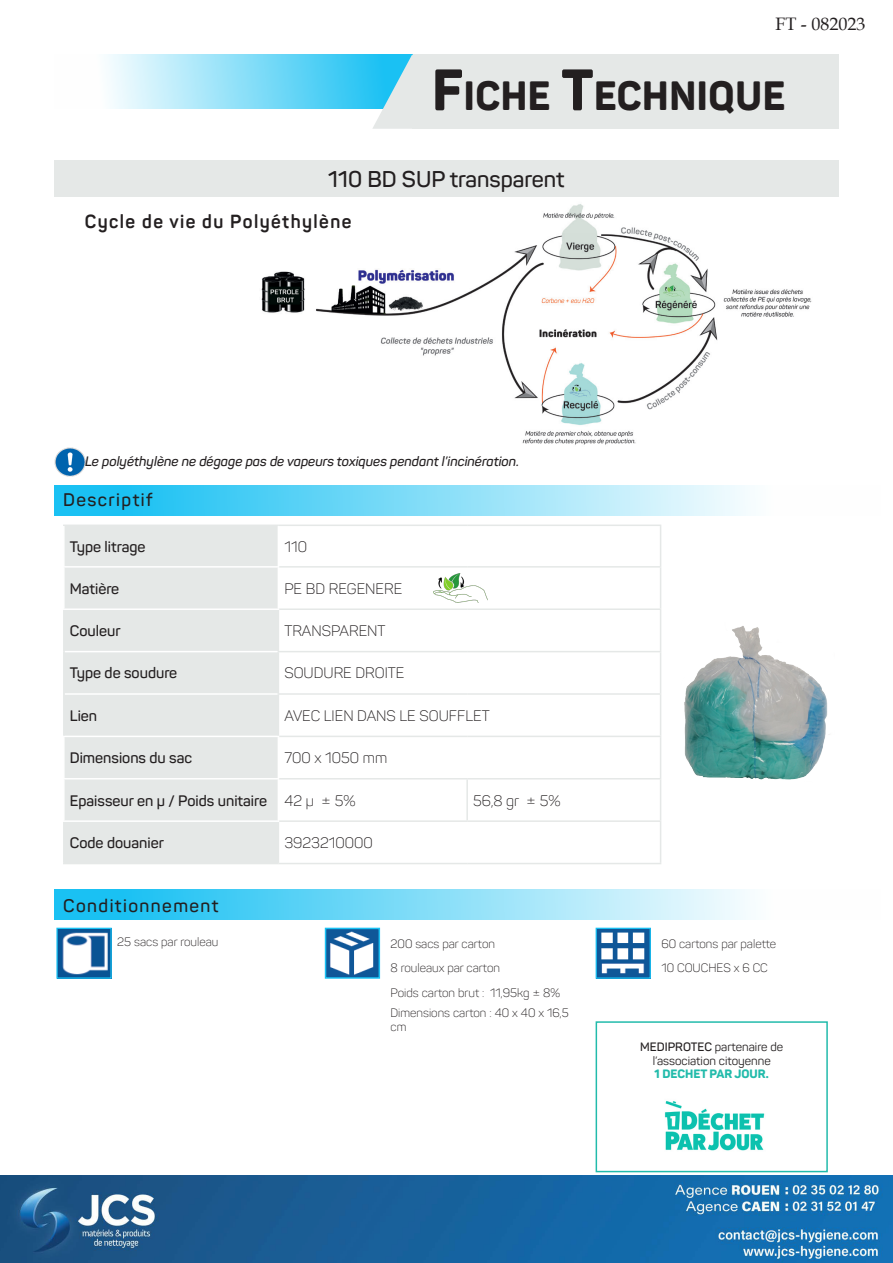
<style>
.page{position:relative;width:893px;height:1263px;background:#fff}
.page>*{position:absolute;margin:0;border:0;box-sizing:border-box;transform-origin:0 0}
.t1{font:800 40.35px "Panton";letter-spacing:.015em;color:#231f20;scale:.96 1}
.t2{font:600 22.5px "Panton";color:#231f20}
.t3{font:700 18.75px "Panton";letter-spacing:.08em;color:#231f20;scale:.96 1}
.t4{font:600 18px "Panton";letter-spacing:.08em;color:#231f20}
.t5{font:18px "Book Antiqua";color:#231f20}
.t6{font:300 15px "Panton";color:#231f20}
.t7{font:600 15px "Panton";color:#231f20}
.t8{font:italic 600 13.5px "Panton";color:#231f20}
.t9{font:300 12px/14.4px "Panton";color:#231f20}
.t10{font:12px/13.5px "Panton";color:#231f20;text-align:center}
.t11{font:800 12px "Panton";color:#22bbab}
.s1{font-size:57.6px}
.s2{font-weight:600}
</style>
<div class="page">
<img style="left:261px;top:204px;width:551px;height:241px">
<div style="left:413px;top:54px;width:426px;height:75px;background:#e5e8e7"></div>
<svg style="left:107px;top:54px;width:265px;height:55px;background:#8ddff8"></svg>
<svg style="left:372px;top:54px;width:41px;height:75px;background:#8ad7ed"></svg>
<div style="left:54px;top:485px;width:826px;height:31px;background:linear-gradient(to right,#0abdf2,#fff)"></div>
<div style="left:54px;top:889px;width:826px;height:31px;background:linear-gradient(to right,#0abdf2,#fff)"></div>
<img style="left:54px;top:448px;width:31px;height:29px">
<div style="left:596px;top:1021px;width:232px;height:151px;border:2px solid #22bbab"></div>
<img style="left:58px;top:930px;width:52px;height:47px">
<div style="left:56px;top:928px;width:56px;height:51px;border:1px solid #1ac1f3"></div>
<img style="left:328px;top:931px;width:49px;height:45px">
<div style="left:325px;top:928px;width:55px;height:51px;border:2px solid #1ac1f3"></div>
<img style="left:598px;top:930px;width:51px;height:47px">
<div style="left:596px;top:928px;width:55px;height:51px;border:1px solid #1ac1f3"></div>
<img style="left:664px;top:1101px;width:101px;height:50px">
<div style="left:65px;top:526px;width:213px;height:337px;background:#e5e8e7"></div>
<hr style="left:278px;top:524px;width:189px;height:2px;background:#e5e8e7">
<hr style="left:467px;top:524px;width:194px;height:2px;background:#e5e8e7">
<hr style="left:660px;top:526px;width:1px;height:40px;background:#e5e8e7">
<hr style="left:279px;top:566px;width:188px;height:2px;background:#e5e8e7">
<hr style="left:467px;top:566px;width:194px;height:2px;background:#e5e8e7">
<hr style="left:660px;top:568px;width:1px;height:40px;background:#e5e8e7">
<hr style="left:279px;top:608px;width:188px;height:2px;background:#e5e8e7">
<hr style="left:467px;top:608px;width:194px;height:2px;background:#e5e8e7">
<hr style="left:660px;top:610px;width:1px;height:41px;background:#e5e8e7">
<hr style="left:278px;top:651px;width:189px;height:1px;background:#e5e8e7">
<hr style="left:467px;top:651px;width:194px;height:1px;background:#e5e8e7">
<hr style="left:660px;top:652px;width:1px;height:41px;background:#e5e8e7">
<hr style="left:278px;top:693px;width:189px;height:2px;background:#e5e8e7">
<hr style="left:467px;top:693px;width:194px;height:2px;background:#e5e8e7">
<hr style="left:660px;top:695px;width:1px;height:41px;background:#e5e8e7">
<hr style="left:279px;top:736px;width:188px;height:1px;background:#e5e8e7">
<hr style="left:467px;top:736px;width:194px;height:1px;background:#e5e8e7">
<hr style="left:660px;top:737px;width:1px;height:41px;background:#e5e8e7">
<hr style="left:279px;top:778px;width:188px;height:1px;background:#e5e8e7">
<hr style="left:279px;top:820px;width:188px;height:2px;background:#e5e8e7">
<hr style="left:278px;top:863px;width:189px;height:1px;background:#e5e8e7">
<hr style="left:467px;top:863px;width:194px;height:1px;background:#e5e8e7">
<hr style="left:63px;top:608px;width:216px;height:2px;background:#fff">
<hr style="left:65px;top:651px;width:213px;height:1px;background:#fff">
<hr style="left:65px;top:693px;width:213px;height:2px;background:#fff">
<hr style="left:63px;top:736px;width:216px;height:1px;background:#fff">
<hr style="left:467px;top:820px;width:194px;height:2px;background:#e5e8e7">
<hr style="left:467px;top:778px;width:194px;height:1px;background:#e5e8e7">
<hr style="left:466px;top:779px;width:2px;height:41px;background:#e5e8e7">
<hr style="left:660px;top:779px;width:1px;height:41px;background:#e5e8e7">
<hr style="left:660px;top:822px;width:1px;height:41px;background:#e5e8e7">
<hr style="left:63px;top:524px;width:215px;height:2px;background:#e5e8e7">
<hr style="left:63px;top:610px;width:2px;height:42px;background:#e5e8e7">
<hr style="left:278px;top:610px;width:1px;height:41px;background:#e5e8e7">
<hr style="left:63px;top:652px;width:2px;height:42px;background:#e5e8e7">
<hr style="left:278px;top:652px;width:1px;height:41px;background:#e5e8e7">
<hr style="left:63px;top:694px;width:2px;height:42px;background:#e5e8e7">
<hr style="left:278px;top:695px;width:1px;height:41px;background:#e5e8e7">
<hr style="left:63px;top:822px;width:2px;height:41px;background:#e5e8e7">
<hr style="left:278px;top:822px;width:1px;height:41px;background:#e5e8e7">
<hr style="left:63px;top:863px;width:215px;height:1px;background:#e5e8e7">
<hr style="left:63px;top:820px;width:216px;height:2px;background:#fff">
<hr style="left:63px;top:566px;width:216px;height:2px;background:#fff">
<hr style="left:63px;top:778px;width:216px;height:1px;background:#fff">
<div style="left:54px;top:160px;width:785px;height:37px;background:#e5e8e7"></div>
<img style="left:684px;top:626px;width:146px;height:154px">
<img style="left:434px;top:574px;width:54px;height:28px">
<img style="left:0;top:1175px;width:893px;height:88px">
<p class="t5" style="left:775px;top:11px;width:92px">FT - 082023</p>
<h1 class="t1" style="left:432px;top:71px;width:369px"><span class="s1">F</span>ICHE <span class="s1">T</span>ECHNIQUE</h1>
<p class="t2" style="left:328px;top:165px;width:238px">110 BD SUP transparent</p>
<h3 class="t3" style="left:85px;top:209px;width:279px">Cycle de vie du Polyéthylène</h3>
<p class="t8" style="left:85px;top:452px;width:436px">Le polyéthylène ne dégage pas de vapeurs toxiques pendant l’incinération.</p>
<h3 class="t4" style="left:63px;top:489px;width:91px">Descriptif</h3>
<p class="t7" style="left:70px;top:537px;width:77px">Type litrage</p>
<p class="t6" style="left:284px;top:537px;width:24px">110</p>
<p class="t7" style="left:70px;top:579px;width:51px">Matière</p>
<p class="t6" style="left:284px;top:579px;width:119px">PE BD REGENERE</p>
<p class="t7" style="left:70px;top:621px;width:52px">Couleur</p>
<p class="t6" style="left:284px;top:622px;width:103px">TRANSPARENT</p>
<p class="t7" style="left:70px;top:664px;width:109px">Type de soudure</p>
<p class="t6" style="left:284px;top:664px;width:121px">SOUDURE DROITE</p>
<p class="t7" style="left:70px;top:706px;width:29px">Lien</p>
<p class="t6" style="left:284px;top:706px;width:207px">AVEC LIEN DANS LE SOUFFLET</p>
<p class="t7" style="left:70px;top:748px;width:124px">Dimensions du sac</p>
<p class="t6" style="left:284px;top:749px;width:104px">700 x 1050 mm</p>
<p class="t7" style="left:70px;top:791px;width:199px">Epaisseur en µ / Poids unitaire</p>
<p class="t6" style="left:284px;top:791px;width:73px">42 µ ± 5%</p>
<p class="t6" style="left:473px;top:791px;width:89px">56,8 gr ± 5%</p>
<p class="t7" style="left:70px;top:833px;width:96px">Code douanier</p>
<p class="t6" style="left:284px;top:833px;width:90px">3923210000</p>
<h3 class="t4" style="left:63px;top:894px;width:157px">Conditionnement</h3>
<p class="t9" style="left:117px;top:935px;width:103px">25 sacs par rouleau</p>
<p class="t9" style="left:391px;top:937px;width:106px">200 sacs par carton</p>
<p class="t9" style="left:391px;top:986px;width:171px">Poids carton brut : 11,95kg ± 8%</p>
<p class="t9" style="left:391px;top:1005px;width:180px">Dimensions carton : 40 x 40 x 16,5 cm</p>
<p class="t9" style="left:661px;top:937px;width:116px">60 cartons par palette</p>
<p class="t9" style="left:391px;top:961px;width:111px">8 rouleaux par carton</p>
<p class="t9" style="left:661px;top:961px;width:108px">10 COUCHES x 6 CC</p>
<p class="t10" style="left:640px;top:1040px;width:144px"><span class="s2">MEDIPROTEC</span> partenaire de l’association citoyenne</p>
<p class="t11" style="left:655px;top:1066px;width:116px">1 DECHET PAR JOUR.</p>
</div>
